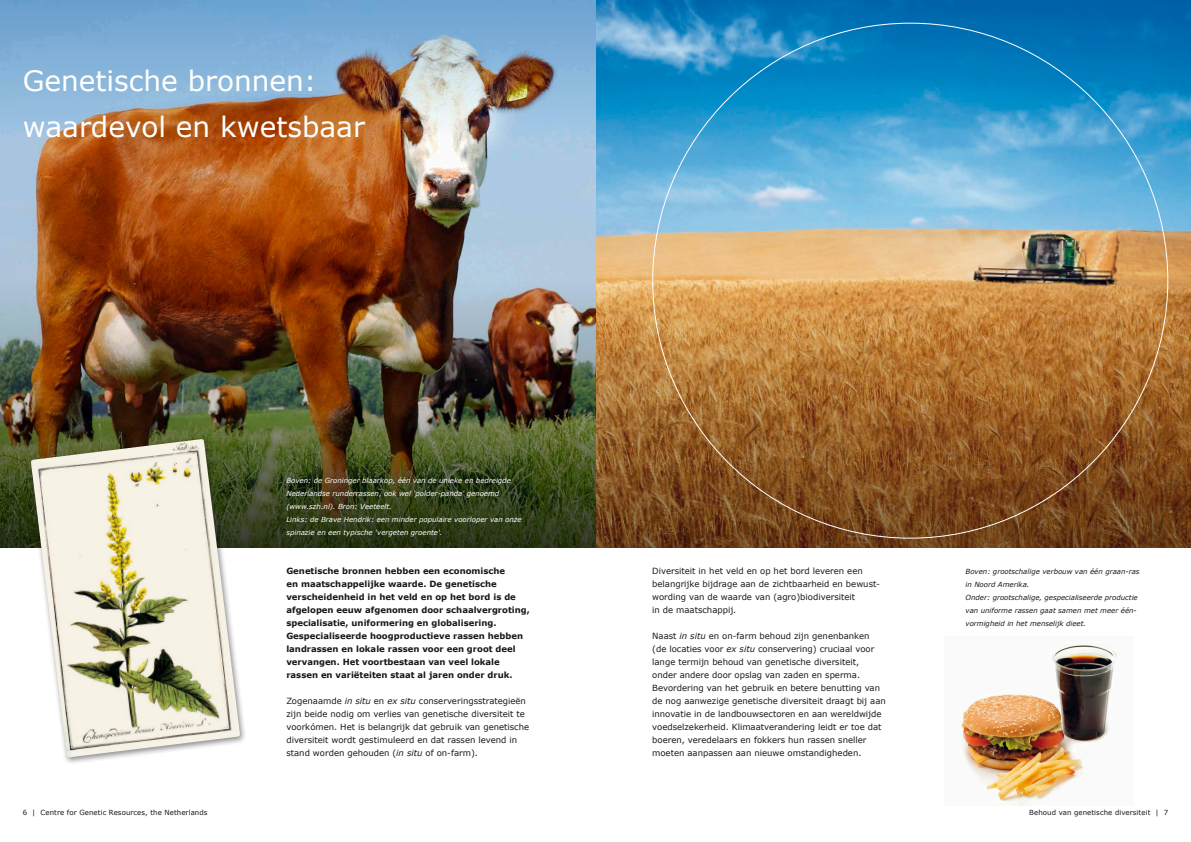
<style>
.page{position:relative;width:1191px;height:842px;background:#fff}
.page>*{position:absolute;margin:0;border:0;box-sizing:border-box;transform-origin:0 0}
.t1{font:28px/45.6px "Verdana";color:#fff}
.t2{font:8.5px/13px "Verdana";color:#1a171c}
.t3{font:700 8.5px/13px "Verdana";color:#1a171c}
.t4{font:italic 7px/13px "Verdana";color:#fff}
.t5{font:italic 7px/13px "Verdana";color:#1a171c}
.t6{font:7px "Verdana";letter-spacing:.01em;color:#1a171c}
.s1{font-style:italic}
</style>
<div class="page">
<img style="left:0;top:0;width:1191px;height:280px">
<img style="left:0;top:280px;width:1191px;height:268px">
<img style="left:0;top:404px;width:595px;height:144px">
<div style="left:27px;top:435px;width:220px;height:330px;background:#1a171c;opacity:.5"></div>
<img style="left:31px;top:439px;width:209px;height:319px">
<img style="left:0;top:0;width:595px;height:137px">
<img style="left:960px;top:643px;width:157px;height:163px">
<img style="left:1012px;top:644px;width:71px;height:78px">
<h1 class="t1" style="left:23px;top:59px;width:344px">Genetische bronnen: waardevol en kwetsbaar</h1>
<p class="t4" style="left:286px;top:474px;width:237px">Boven: de Groninger blaarkop, één van de unieke en bedreigde Nederlandse runderrassen, ook wel 'polder-panda' genoemd (www.szh.nl). Bron: Veeteelt.<br>Links: de Brave Hendrik: een minder populaire voorloper van onze spinazie en een typische 'vergeten groente'.</p>
<p class="t3" style="left:286px;top:564px;width:245px">Genetische bronnen hebben een economische<br>en maatschappelijke waarde. De genetische verscheidenheid in het veld en op het bord is de afgelopen eeuw afgenomen door schaalvergroting, specialisatie, uniformering en globalisering.<br>Gespecialiseerde hoogproductieve rassen hebben landrassen en lokale rassen voor een groot deel vervangen. Het voortbestaan van veel lokale rassen en variëteiten staat al jaren onder druk.</p>
<p class="t2" style="left:286px;top:695px;width:244px">Zogenaamde <span class="s1">in situ</span> en <span class="s1">ex situ</span> conserveringsstrategieën zijn beide nodig om verlies van genetische diversiteit te voorkómen. Het is belangrijk dat gebruik van genetische diversiteit wordt gestimuleerd en dat rassen levend in stand worden gehouden (<span class="s1">in situ</span> of on-farm).</p>
<p class="t2" style="left:652px;top:564px;width:229px">Diversiteit in het veld en op het bord leveren een belangrijke bijdrage aan de zichtbaarheid en bewust&shy;wording van de waarde van (agro)biodiversiteit<br>in de maatschappij.</p>
<p class="t2" style="left:652px;top:629px;width:235px">Naast <span class="s1">in situ</span> en on-farm behoud zijn genenbanken (de locaties voor <span class="s1">ex situ</span> conservering) cruciaal voor lange termijn behoud van genetische diversiteit, onder andere door opslag van zaden en sperma.<br>Bevordering van het gebruik en betere benutting van de nog aanwezige genetische diversiteit draagt bij aan innovatie in de landbouwsectoren en aan wereldwijde voedselzekerheid. Klimaatverandering leidt er toe dat boeren, veredelaars en fokkers hun rassen sneller moeten aanpassen aan nieuwe omstandigheden.</p>
<p class="t5" style="left:965px;top:565px;width:176px">Boven: grootschalige verbouw van één graan-ras in Noord Amerika.<br>Onder: grootschalige, gespecialiseerde productie van uniforme rassen gaat samen met meer één&shy;vormigheid in het menselijk dieet.</p>
<p class="t6" style="left:23px;top:808px;width:186px">6 | Centre for Genetic Resources, the Netherlands</p>
<p class="t6" style="left:1029px;top:808px;width:141px">Behoud van genetische diversiteit | 7</p>
</div>
